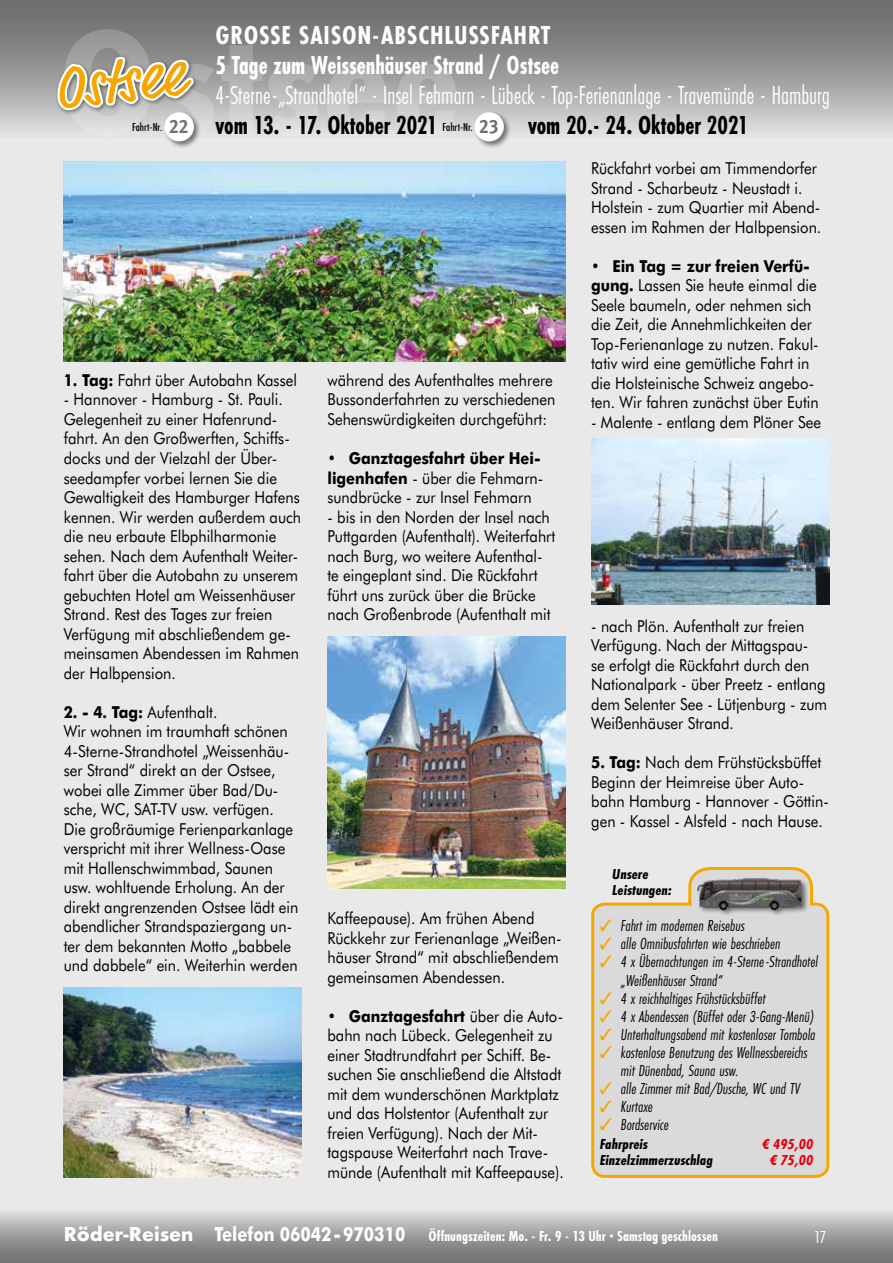
<style>
.page{position:relative;width:893px;height:1263px;background:#e9e9e9}
.page>*{position:absolute;margin:0;border:0;box-sizing:border-box;transform-origin:0 0}
.t1{font:63px "Market";color:#f7a600}
.t2{font:27px "Futura PT Cond";color:#fff;scale:.9 1}
.t3{font:700 27px/30px "Futura PT Cond";color:#fff}
.t4{font:700 27px "Futura PT Cond";color:#000;scale:.9 1}
.t5{font:19.5px "Meta Bold LF";color:#6f6f6e;scale:.9 1}
.t6{font:18px "Futura PT Cond";color:#fff}
.t7{font:16.5px/19.5px "Futura BT";color:#000;scale:.9 1}
.t8{font:italic 16.5px/18px "Futura PT Cond";color:#000}
.t9{font:700 15px "Futura PT Cond";color:#fff}
.t10{font:italic 700 15px/16.5px "Futura PT Cond";color:#000;scale:1.1 1}
.t11{font:italic 700 15px "Futura PT Cond";color:#e3000f;scale:1.1 1}
.t12{font:500 12px "Futura PT Cond";color:#000}
.s1{font-family:"Meta Bold LF";font-weight:400;font-size:19.5px;color:#6f6f6e}
.s2{font-weight:700}
.s3{color:#f7a600}
.s4{font-family:"Futura T";font-size:21px}
.s5{font-family:"Futura BT";font-size:19.5px}
</style>
<div class="page">
<div style="left:0;top:1208px;width:893px;height:55px;background:linear-gradient(to bottom,#dedfe0,#666)"></div>
<div style="left:0;top:0;width:893px;height:140px;background:linear-gradient(to bottom,#5f5f5f,#dbdcdc)"></div>
<div style="left:473px;top:111px;width:38px;height:38px;background:#000;opacity:.5"></div>
<div style="left:475px;top:112px;width:29px;height:29px;background:#fff;border-radius:50%"></div>
<svg style="left:55px;top:0;width:402px;height:188px"></svg>
<svg style="left:591px;top:866px;width:239px;height:312px"></svg>
<div style="left:697px;top:877px;width:113px;height:39px;background:#000;opacity:.5"></div>
<img style="left:697px;top:876px;width:107px;height:34px">
<img style="left:64px;top:162px;width:502px;height:200px">
<img style="left:64px;top:987px;width:238px;height:191px">
<img style="left:327px;top:637px;width:239px;height:252px">
<img style="left:591px;top:439px;width:238px;height:166px">
<h1 class="t1" style="left:49px;top:50px;width:132px;rotate:-6deg">Ostsee</h1>
<h2 class="t3" style="left:216px;top:20px;width:345px">GROSSE SAISON-ABSCHLUSSFAHRT<br>5 Tage zum Weissenhäuser Strand / Ostsee</h2>
<h2 class="t2" style="left:216px;top:79px;width:684px">4-Sterne-„Strandhotel“ - Insel Fehmarn - Lübeck - Top-Ferienanlage - Travemünde - Hamburg</h2>
<p class="t12" style="left:132px;top:120px;width:32px">Fahrt-Nr.</p>
<h2 class="t4" style="left:216px;top:109px;width:248px">vom 13. - 17. Oktober 2021</h2>
<h2 class="t4" style="left:528px;top:109px;width:246px">vom 20.- 24. Oktober 2021</h2>
<p class="t5" style="left:169px;top:115px;width:23px">22</p>
<p class="t12" style="left:442px;top:120px;width:58px">Fahrt-Nr. <span class="s1">23</span></p>
<p class="t7" style="left:64px;top:370px;width:261px"><span class="s2">1. Tag:</span> Fahrt über Autobahn Kassel</p>
<p class="t7" style="left:64px;top:390px;width:265px">- Hannover - Hamburg - St. Pauli.<br>Gelegenheit zu einer Hafenrund&shy;fahrt. An den Großwerften, Schiffs&shy;docks und der Vielzahl der Über&shy;seedampfer vorbei lernen Sie die<br>Gewaltigkeit des Hamburger Hafens kennen. Wir werden außerdem auch die neu erbaute Elbphilharmonie sehen. Nach dem Aufenthalt Weiter&shy;fahrt über die Autobahn zu unserem gebuchten Hotel am Weissenhäuser<br>Strand. Rest des Tages zur freien<br>Verfügung mit abschließendem ge&shy;meinsamen Abendessen im Rahmen der Halbpension.</p>
<p class="t7" style="left:64px;top:702px;width:262px"><span class="s2">2. - 4. Tag:</span> Aufenthalt.<br>Wir wohnen im traumhaft schönen 4-Sterne-Strandhotel „Weissenhäu&shy;ser Strand“ direkt an der Ostsee, wobei alle Zimmer über Bad/Du&shy;sche, WC, SAT-TV usw. verfügen.<br>Die großräumige Ferienparkanlage verspricht mit ihrer Wellness-Oase mit Hallenschwimmbad, Saunen usw. wohltuende Erholung. An der direkt angrenzenden Ostsee lädt ein abendlicher Strandspaziergang un&shy;ter dem bekannten Motto „babbele und dabbele“ ein. Weiterhin werden</p>
<p class="t7" style="left:327px;top:370px;width:255px">während des Aufenthaltes mehrere<br>Bussonderfahrten zu verschiedenen<br>Sehenswürdigkeiten durchgeführt:</p>
<p class="t7" style="left:327px;top:448px;width:241px"><span class="s2">• Ganztagesfahrt über Hei&shy;ligenhafen</span> - über die Fehmarn&shy;sundbrücke - zur Insel Fehmarn</p>
<p class="t7" style="left:327px;top:507px;width:255px">- bis in den Norden der Insel nach Puttgarden (Aufenthalt). Weiterfahrt nach Burg, wo weitere Aufenthal&shy;te eingeplant sind. Die Rückfahrt führt uns zurück über die Brücke nach Großenbrode (Aufenthalt mit</p>
<p class="t7" style="left:327px;top:908px;width:262px">Kaffeepause). Am frühen Abend<br>Rückkehr zur Ferienanlage „Weißen&shy;häuser Strand“ mit abschließendem gemeinsamen Abendessen.</p>
<p class="t7" style="left:327px;top:1006px;width:264px"><span class="s2">• Ganztagesfahrt</span> über die Auto&shy;bahn nach Lübeck. Gelegenheit zu einer Stadtrundfahrt per Schiff. Be&shy;suchen Sie anschließend die Altstadt mit dem wunderschönen Marktplatz und das Holstentor (Aufenthalt zur freien Verfügung). Nach der Mit&shy;tagspause Weiterfahrt nach Trave&shy;münde (Aufenthalt mit Kaffeepause).</p>
<p class="t7" style="left:591px;top:158px;width:257px">Rückfahrt vorbei am Timmendorfer Strand - Scharbeutz - Neustadt i.<br>Holstein - zum Quartier mit Abend&shy;essen im Rahmen der Halbpension.</p>
<p class="t7" style="left:591px;top:256px;width:254px"><span class="s2">• Ein Tag = zur freien Verfü&shy;gung.</span> Lassen Sie heute einmal die Seele baumeln, oder nehmen sich die Zeit, die Annehmlichkeiten der Top-Ferienanlage zu nutzen. Fakul&shy;tativ wird eine gemütliche Fahrt in die Holsteinische Schweiz angebo&shy;ten. Wir fahren zunächst über Eutin</p>
<p class="t7" style="left:591px;top:412px;width:257px">- Malente - entlang dem Plöner See</p>
<p class="t7" style="left:591px;top:616px;width:264px">- nach Plön. Aufenthalt zur freien<br>Verfügung. Nach der Mittagspau-<br>se erfolgt die Rückfahrt durch den<br>Nationalpark - über Preetz - entlang dem Selenter See - Lütjenburg - zum<br>Weißenhäuser Strand.</p>
<p class="t7" style="left:591px;top:752px;width:265px"><span class="s2">5. Tag:</span> Nach dem Frühstücksbüffet Beginn der Heimreise über Auto&shy;bahn Hamburg - Hannover - Göttin&shy;gen - Kassel - Alsfeld - nach Hause.</p>
<p class="t10" style="left:612px;top:865px;width:56px">Unsere<br>Leistungen:</p>
<p class="t8" style="left:600px;top:917px;width:147px"><span class="s3">✓</span> Fahrt im modernen Reisebus</p>
<p class="t8" style="left:600px;top:935px;width:182px"><span class="s3">✓</span> alle Omnibusfahrten wie beschrieben</p>
<p class="t8" style="left:621px;top:953px;width:199px;text-indent:-21px"><span class="s3">✓</span> 4 x Übernachtungen im 4-Sterne-Strandhotel „Weißenhäuser Strand“</p>
<p class="t8" style="left:600px;top:989px;width:168px"><span class="s3">✓</span> 4 x reichhaltiges Frühstücksbüffet</p>
<p class="t8" style="left:600px;top:1007px;width:216px"><span class="s3">✓</span> 4 x Abendessen (Büffet oder 3-Gang-Menü)</p>
<p class="t8" style="left:600px;top:1025px;width:217px"><span class="s3">✓</span> Unterhaltungsabend mit kostenloser Tombola</p>
<p class="t8" style="left:621px;top:1043px;width:188px;text-indent:-21px"><span class="s3">✓</span> kostenlose Benutzung des Wellnessbereichs mit Dünenbad, Sauna usw.</p>
<p class="t8" style="left:600px;top:1079px;width:202px"><span class="s3">✓</span> alle Zimmer mit Bad/Dusche, WC und TV</p>
<p class="t8" style="left:600px;top:1097px;width:55px"><span class="s3">✓</span> Kurtaxe</p>
<p class="t8" style="left:600px;top:1115px;width:71px"><span class="s3">✓</span> Bordservice</p>
<p class="t10" style="left:600px;top:1135px;width:45px">Fahrpreis</p>
<p class="t11" style="left:762px;top:1135px;width:48px">€ 495,00</p>
<p class="t10" style="left:600px;top:1152px;width:104px">Einzelzimmerzuschlag</p>
<p class="t11" style="left:770px;top:1151px;width:41px">€ 75,00</p>
<p class="t9" style="left:64px;top:1227px;width:656px"><span class="s4">Röder-Reisen</span> <span class="s5">Telefon 06042-970310</span> Öffnungszeiten: Mo. - Fr. 9 - 13 Uhr · Samstag geschlossen</p>
<p class="t6" style="left:814px;top:1226px;width:14px">17</p>
</div>
